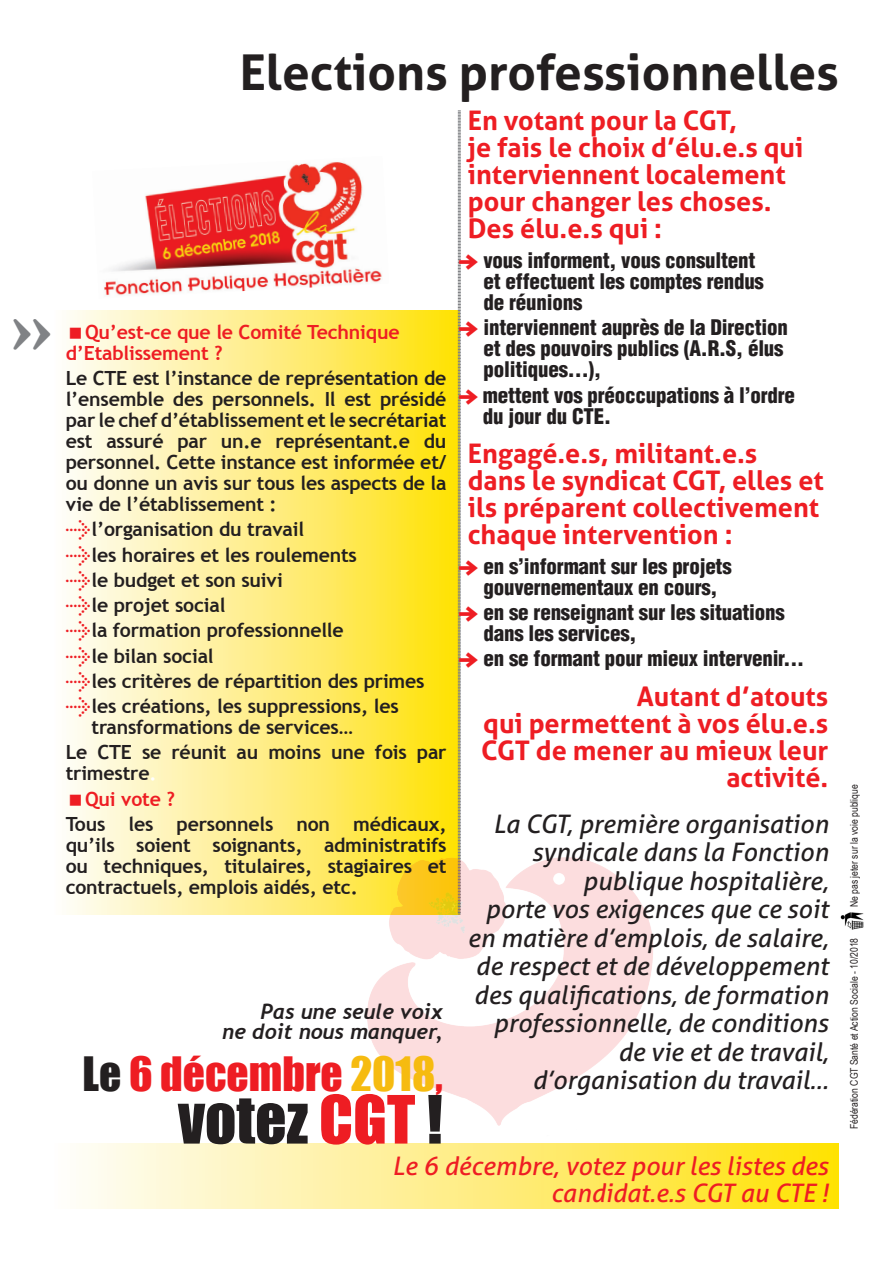
<style>
.page{position:relative;width:893px;height:1263px;background:#fff}
.page>*{position:absolute;margin:0;border:0;box-sizing:border-box;transform-origin:0 0}
.t1{font:61.5px "Impact";color:#231f20}
.accroche{font:700 49.5px "Aller";color:#231f20}
.t2{font:43.5px "Impact";color:#ee1d23}
.intertitres{font:30px "Arrowstfb";color:#808285}
.accroche-2{font:700 27px/27px "Aller";color:#ee1d23}
.accroche_rouge_ital{font:italic 25.5px/28.5px "Aller";color:#231f20;text-align:right}
.accroche_rouge_ital-2{font:italic 25.5px/27px "Aller";color:#ee1d23;text-align:right}
.liste{font:900 condensed 21px/21px "Helvetica LT Std";letter-spacing:-.01em;color:#231f20}
.accroche-3{font:italic 700 21px/19.5px "Trebuchet";color:#231f20;text-align:right}
.txt_colonne{font:700 19.5px/21px "Trebuchet MS";letter-spacing:-.01em;color:#231f20;text-align:justify}
.txt_colonne-2{font:700 19.5px/21px "Trebuchet MS";letter-spacing:-.01em;color:#ee1d23}
.t3{font:10.5px "Arial Narrow";color:#231f20}
.s1{font-family:"Arrowstfb";font-weight:400;color:#ee1d23}
.s2{color:#fff}
.s3{color:#231f20}
.s4{color:#f6bb10}
.s5{color:#ee1d23}
.s6{font-family:"Arrowstfb";font-weight:400;font-stretch:normal;font-size:18px;color:#ee1d23}
</style>
<div class="page">
<div style="left:54px;top:310px;width:405px;height:604px;background:linear-gradient(to right,#fefdff,#ffe10c)"></div>
<div style="left:54px;top:1144px;width:785px;height:65px;background:linear-gradient(to right,#fefdff,#ffe10b)"></div>
<svg style="left:457px;top:110px;width:4px;height:734px;background:#beb779"></svg>
<img style="left:357px;top:844px;width:296px;height:282px">
<img style="left:104px;top:162px;width:278px;height:134px">
<img style="left:840px;top:912px;width:24px;height:18px">
<svg style="left:70px;top:327px;width:11px;height:11px"></svg>
<svg style="left:70px;top:794px;width:11px;height:11px"></svg>
<p class="intertitres" style="left:11px;top:319px;width:41px">GG</p>
<p class="accroche" style="left:240px;top:42px;width:601px">Elections professionnelles</p>
<p class="txt_colonne-2" style="left:66px;top:321px;width:335px;text-indent:19px">Qu’est-ce que le Comité Technique d’Etablissement ?</p>
<p class="txt_colonne" style="left:66px;top:368px;width:382px">Le CTE est l’instance de représentation de l’ensemble des personnels. Il est présidé par le chef d’établissement et le secrétariat est assuré par un.e représentant.e du personnel. Cette instance est informée et/ ou donne un avis sur tous les aspects de la vie de l’établissement :</p>
<p class="txt_colonne" style="left:66px;top:519px;width:240px"><span class="s1">G</span>l’organisation du travail</p>
<p class="txt_colonne" style="left:66px;top:544px;width:293px"><span class="s1">G</span>les horaires et les roulements</p>
<p class="txt_colonne" style="left:66px;top:569px;width:219px"><span class="s1">G</span>le budget et son suivi</p>
<p class="txt_colonne" style="left:66px;top:595px;width:161px"><span class="s1">G</span>le projet social</p>
<p class="txt_colonne" style="left:66px;top:620px;width:279px"><span class="s1">G</span>la formation professionnelle</p>
<p class="txt_colonne" style="left:66px;top:645px;width:149px"><span class="s1">G</span>le bilan social</p>
<p class="txt_colonne" style="left:66px;top:670px;width:360px"><span class="s1">G</span>les critères de répartition des primes</p>
<p class="txt_colonne" style="left:92px;top:696px;width:309px;text-indent:-26px"><span class="s1">G</span>les créations, les suppressions, les transformations de services…</p>
<p class="txt_colonne" style="left:66px;top:742px;width:382px">Le CTE se réunit au moins une fois par trimestre<span class="s2">.</span></p>
<p class="txt_colonne-2" style="left:85px;top:788px;width:91px">Qui vote ?</p>
<p class="txt_colonne" style="left:66px;top:813px;width:382px">Tous les personnels non médicaux, qu’ils soient soignants, administratifs ou techniques, titulaires, stagiaires et contractuels, emplois aidés, etc.</p>
<p class="accroche-3" style="left:223px;top:1002px;width:222px">Pas une seule voix<br>ne doit nous manquer,</p>
<p class="t2" style="left:83px;top:1040px;width:362px"><span class="s3">Le</span> 6 décembre <span class="s4">2018</span>,</p>
<p class="t1" style="left:178px;top:1072px;width:266px">votez <span class="s5">CGT</span> !</p>
<p class="accroche-2" style="left:468px;top:107px;width:337px">En votant pour la CGT,<br>je fais le choix d’élu.e.s qui interviennent localement pour changer les choses.</p>
<p class="accroche-2" style="left:468px;top:215px;width:196px">Des élu.e.s qui :</p>
<p class="liste" style="left:483px;top:250px;width:282px;text-indent:-24px"><span class="s6">X</span> vous informent, vous consultent et effectuent les comptes rendus de réunions</p>
<p class="liste" style="left:483px;top:317px;width:306px;text-indent:-24px"><span class="s6">X</span> interviennent auprès de la Direction et des pouvoirs publics (A.R.S, élus politiques…),</p>
<p class="liste" style="left:483px;top:384px;width:314px;text-indent:-24px"><span class="s6">X</span> mettent vos préoccupations à l’ordre du jour du CTE.</p>
<p class="accroche-2" style="left:468px;top:440px;width:358px">Engagé.e.s, militant.e.s<br>dans le syndicat CGT, elles et ils préparent collectivement chaque intervention :</p>
<p class="liste" style="left:459px;top:555px;width:274px;text-align:center"><span class="s6">X</span> en s’informant sur les projets gouvernementaux en cours,</p>
<p class="liste" style="left:483px;top:602px;width:303px;text-indent:-24px"><span class="s6">X</span> en se renseignant sur les situations dans les services,</p>
<p class="liste" style="left:459px;top:648px;width:346px"><span class="s6">X</span> en se formant pour mieux intervenir...</p>
<p class="accroche-2" style="left:481px;top:683px;width:349px;text-align:right">Autant d’atouts<br>qui permettent à vos élu.e.s<br>CGT de mener au mieux leur activité.</p>
<p class="accroche_rouge_ital" style="left:468px;top:809px;width:362px">La CGT, première organisation syndicale dans la Fonction publique hospitalière,<br>porte vos exigences que ce soit en matière d’emplois, de salaire, de respect et de développement des qualifications, de formation professionnelle, de conditions de vie et de travail, d’organisation du travail…</p>
<p class="accroche_rouge_ital-2" style="left:392px;top:1153px;width:438px">Le 6 décembre, votez pour les listes des candidat.e.s CGT au CTE !</p>
<p class="t3" style="left:846px;top:907px;width:124px;rotate:-90deg">Ne pas jeter sur la voie publique</p>
<p class="t3" style="left:846px;top:1129px;width:193px;rotate:-90deg">Fédération CGT Santé et Action Sociale - 10/2018</p>
</div>
